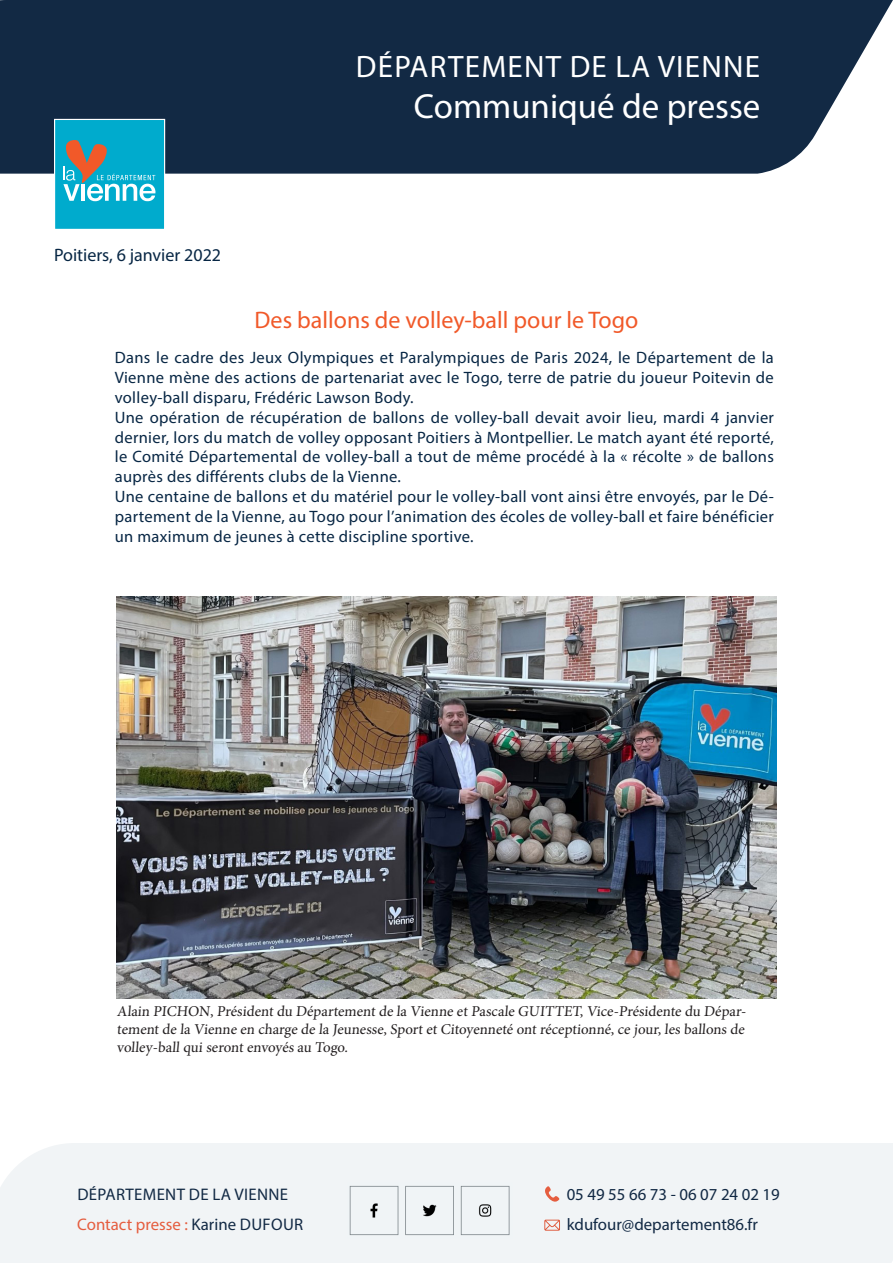
<style>
.page{position:relative;width:893px;height:1263px;background:#fff}
.page>*{position:absolute;margin:0;border:0;box-sizing:border-box;transform-origin:0 0}
.t1{font:34.95px "Myriad Pro";color:#fff}
.t2{font:31.05px "Myriad Pro";letter-spacing:.04em;color:#fff}
.t3{font:24px "Myriad Pro";color:#f15929}
.t4{font:18px "Myriad Pro";color:#072644}
.t5{font:16.8px "Myriad Pro";color:#122944}
.t6{font:16.8px "Myriad Pro";color:#e55d3f}
.t7{font:16.8px "Myriad Pro";letter-spacing:.02em;color:#122944}
.t8{font:16.5px/19.8px "Myriad Pro";letter-spacing:.02em;color:#072644;text-align:justify}
.t9{font:15px/18px "Minion Pro";color:#231f20}
.s1{color:#122944}
</style>
<div class="page">
<div style="left:0;top:0;width:893px;height:174px;background:#122944"></div>
<div style="left:55px;top:119px;width:110px;height:110px;background:#00abcd"></div>
<svg style="left:63px;top:140px;width:93px;height:61px"></svg>
<div style="left:54px;top:119px;width:111px;height:111px;border:1px solid #fff"></div>
<div style="left:0;top:1143px;width:893px;height:120px;background:#f1f4f6"></div>
<svg style="left:545px;top:1186px;width:15px;height:16px"></svg>
<svg style="left:544px;top:1220px;width:16px;height:11px"></svg>
<img style="left:347px;top:1183px;width:166px;height:55px">
<img style="left:117px;top:597px;width:659px;height:402px">
<h2 class="t2" style="left:356px;top:47px;width:406px">DÉPARTEMENT DE LA VIENNE</h2>
<h1 class="t1" style="left:414px;top:85px;width:348px">Communiqué de presse</h1>
<p class="t4" style="left:54px;top:244px;width:169px">Poitiers, 6 janvier 2022</p>
<p class="t3" style="left:255px;top:306px;width:385px">Des ballons de volley-ball pour le Togo</p>
<p class="t8" style="left:115px;top:348px;width:661px">Dans le cadre des Jeux Olympiques et Paralympiques de Paris 2024, le Département de la Vienne mène des actions de partenariat avec le Togo, terre de patrie du joueur Poitevin de volley-ball disparu, Frédéric Lawson Body.</p>
<p class="t8" style="left:115px;top:407px;width:661px">Une opération de récupération de ballons de volley-ball devait avoir lieu, mardi 4 janvier dernier, lors du match de volley opposant Poitiers à Montpellier. Le match ayant été reporté, le Comité Départemental de volley-ball a tout de même procédé à la « récolte » de ballons auprès des différents clubs de la Vienne.</p>
<p class="t8" style="left:115px;top:486px;width:661px">Une centaine de ballons et du matériel pour le volley-ball vont ainsi être envoyés, par le Dé&shy;partement de la Vienne, au Togo pour l’animation des écoles de volley-ball et faire bénéficier un maximum de jeunes à cette discipline sportive.</p>
<p class="t9" style="left:117px;top:1002px;width:633px">Alain PICHON, Président du Département de la Vienne et Pascale GUITTET, Vice-Présidente du Dépar&shy;tement de la Vienne en charge de la Jeunesse, Sport et Citoyenneté ont réceptionné, ce jour, les ballons de volley-ball qui seront envoyés au Togo.</p>
<p class="t7" style="left:77px;top:1184px;width:212px">DÉPARTEMENT DE LA VIENNE</p>
<p class="t6" style="left:77px;top:1214px;width:228px">Contact presse : <span class="s1">Karine DUFOUR</span></p>
<p class="t5" style="left:567px;top:1184px;width:215px">05 49 55 66 73 - 06 07 24 02 19</p>
<p class="t5" style="left:567px;top:1214px;width:193px">kdufour@departement86.fr</p>
</div>
